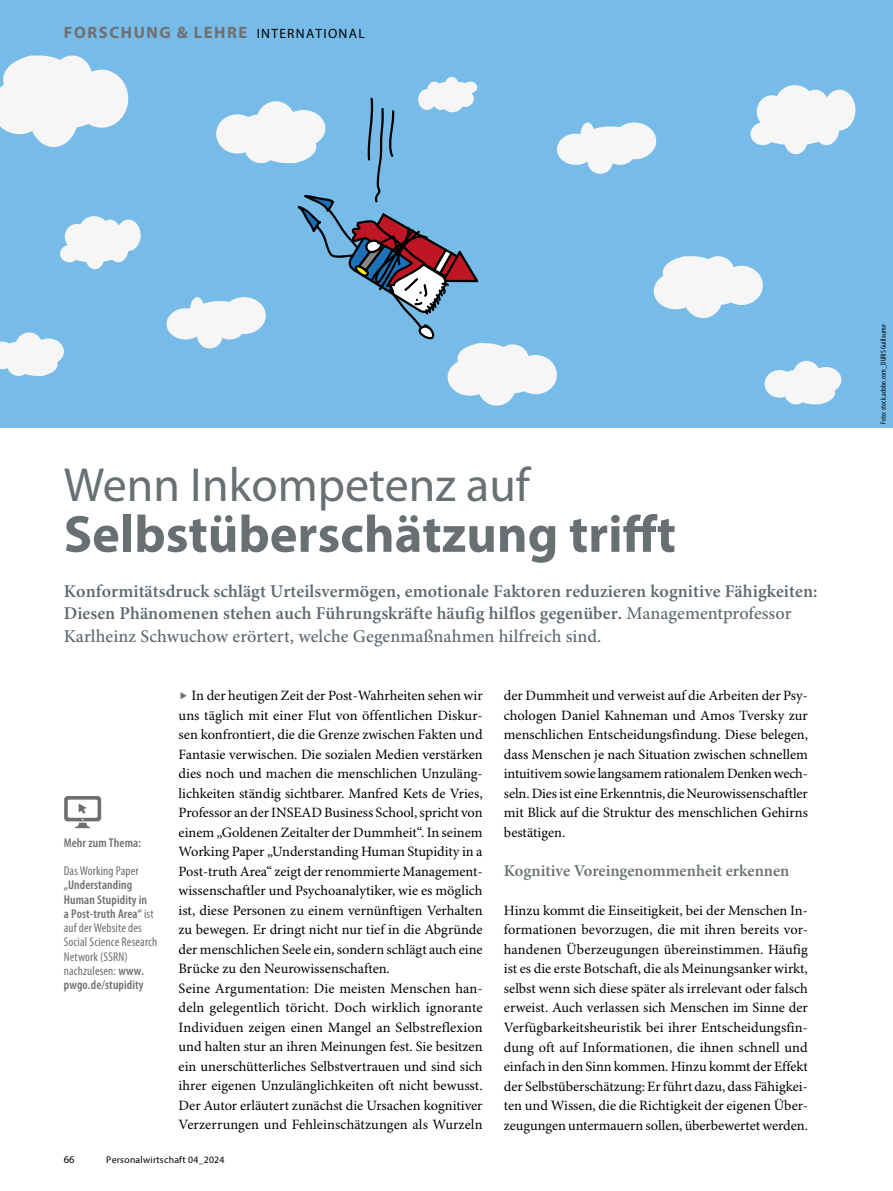
<style>
.page{position:relative;width:893px;height:1191px;background:#fff}
.page>*{position:absolute;margin:0;border:0;box-sizing:border-box;transform-origin:0 0}
.t1{font:700 52.5px "Myriad Pro";color:#687073}
.t2{font:48px "Myriad Pro";color:#687073}
.t3{font:600 18px/22.5px "Minion Pro";letter-spacing:.005em;color:#5d686e}
.t4{font:600 16.5px "Minion Pro";letter-spacing:-.005em;color:#687073}
.t5{font:700 16.5px "Myriad Pro";letter-spacing:.095em;color:#706f6f}
.t6{font:14.25px/19.5px "Minion Pro";color:#000;text-align:justify}
.t7{font:600 condensed 12.75px/14.2px "Myriad Pro";letter-spacing:.01em;color:#706f6f}
.t8{font:condensed 12.75px "Myriad Pro";letter-spacing:.01em;color:#706f6f}
.t9{font:10.5px "Myriad Pro";color:#000}
.t10{font:9.75px "Myriad Pro";letter-spacing:.025em;color:#000}
.t11{font:condensed 7.5px "Myriad Pro";letter-spacing:.02em;color:#000}
.s1{font-weight:400;font-size:13.5px;color:#000}
.s2{font-weight:500}
.s3{font-weight:400}
.s4{color:#706f6f}
</style>
<div class="page">
<svg style="left:64px;top:796px;width:37px;height:32px"></svg>
<div style="left:0;top:0;width:893px;height:427px;background:#77bbe8"></div>
<svg style="left:0;top:55px;width:128px;height:92px"></svg>
<svg style="left:0;top:332px;width:64px;height:44px"></svg>
<svg style="left:60px;top:216px;width:81px;height:53px"></svg>
<svg style="left:167px;top:77px;width:688px;height:329px;background:#87bee4"></svg>
<p class="t5" style="left:64px;top:22px;width:302px">FORSCHUNG &amp; LEHRE <span class="s1">INTERNATIONAL</span></p>
<h2 class="t2" style="left:64px;top:455px;width:467px">Wenn Inkompetenz auf</h2>
<h1 class="t1" style="left:64px;top:500px;width:614px">Selbstüberschätzung trifft</h1>
<p class="t3" style="left:64px;top:580px;width:755px">Konformitätsdruck schlägt Urteilsvermögen, emotionale Faktoren reduzieren kognitive Fähigkeiten:<br>Diesen Phänomenen stehen auch Führungskräfte häufig hilflos gegenüber. <span class="s2">Managementprofessor<br>Karlheinz Schwuchow erörtert, welche Gegenmaßnahmen hilfreich sind.</span></p>
<p class="t7" style="left:64px;top:835px;width:79px">Mehr zum Thema:</p>
<p class="t8" style="left:64px;top:864px;width:76px">Das Working Paper</p>
<p class="t7" style="left:64px;top:878px;width:95px">„Understanding<br>Human Stupidity in<br>a Post-truth Area“ <span class="s3">ist auf der Website des<br>Social Science Research<br>Network (SSRN) nachzulesen:</span> www. pwgo.de/stupidity</p>
<p class="t6" style="left:179px;top:686px;width:306px;text-align:left"><span class="s4">◆</span> In der heutigen Zeit der Post-Wahrheiten sehen wir uns täglich mit einer Flut von öffentlichen Diskur&shy;sen konfrontiert, die die Grenze zwischen Fakten und Fantasie verwischen. Die sozialen Medien verstärken dies noch und machen die menschlichen Unzuläng&shy;lichkeiten ständig sichtbarer. Manfred Kets de Vries, Professor an der INSEAD Business School, spricht von einem „Goldenen Zeitalter der Dummheit“. In seinem Working Paper „Understanding Human Stupidity in a Post-truth Area“ zeigt der renommierte Management&shy;wissenschaftler und Psychoanalytiker, wie es möglich ist, diese Personen zu einem vernünftigen Verhalten zu bewegen. Er dringt nicht nur tief in die Abgründe der menschlichen Seele ein, sondern schlägt auch eine Brücke zu den Neurowissenschaften.<br>Seine Argumentation: Die meisten Menschen han&shy;deln gelegentlich töricht. Doch wirklich ignorante Individuen zeigen einen Mangel an Selbstreflexion und halten stur an ihren Meinungen fest. Sie besitzen ein unerschütterliches Selbstvertrauen und sind sich ihrer eigenen Unzulänglichkeiten oft nicht bewusst.<br>Der Autor erläutert zunächst die Ursachen kognitiver Verzerrungen und Fehleinschätzungen als Wurzeln</p>
<p class="t9" style="left:64px;top:1152px;width:12px">66</p>
<p class="t10" style="left:106px;top:1153px;width:120px">Personalwirtschaft 04_2024</p>
<p class="t6" style="left:504px;top:686px;width:306px">der Dummheit und verweist auf die Arbeiten der Psy&shy;chologen Daniel Kahneman und Amos Tversky zur menschlichen Entscheidungsfindung. Diese belegen, dass Menschen je nach Situation zwischen schnellem intuitivem sowie langsamem rationalem Denken wech&shy;seln. Dies ist eine Erkenntnis, die Neurowissenschaftler mit Blick auf die Struktur des menschlichen Gehirns bestätigen.</p>
<p class="t4" style="left:504px;top:860px;width:287px">Kognitive Voreingenommenheit erkennen</p>
<p class="t6" style="left:504px;top:901px;width:306px">Hinzu kommt die Einseitigkeit, bei der Menschen In&shy;formationen bevorzugen, die mit ihren bereits vor&shy;handenen Überzeugungen übereinstimmen. Häufig ist es die erste Botschaft, die als Meinungsanker wirkt, selbst wenn sich diese später als irrelevant oder falsch erweist. Auch verlassen sich Menschen im Sinne der Verfügbarkeitsheuristik bei ihrer Entscheidungsfin&shy;dung oft auf Informationen, die ihnen schnell und einfach in den Sinn kommen. Hinzu kommt der Effekt der Selbstüberschätzung: Er führt dazu, dass Fähigkei&shy;ten und Wissen, die die Richtigkeit der eigenen Über&shy;zeugungen untermauern sollen, überbewertet werden.</p>
<p class="t11" style="left:879px;top:423px;width:101px;rotate:-90deg">Foto: stock.adobe.com_DURIS Guillaume</p>
</div>
